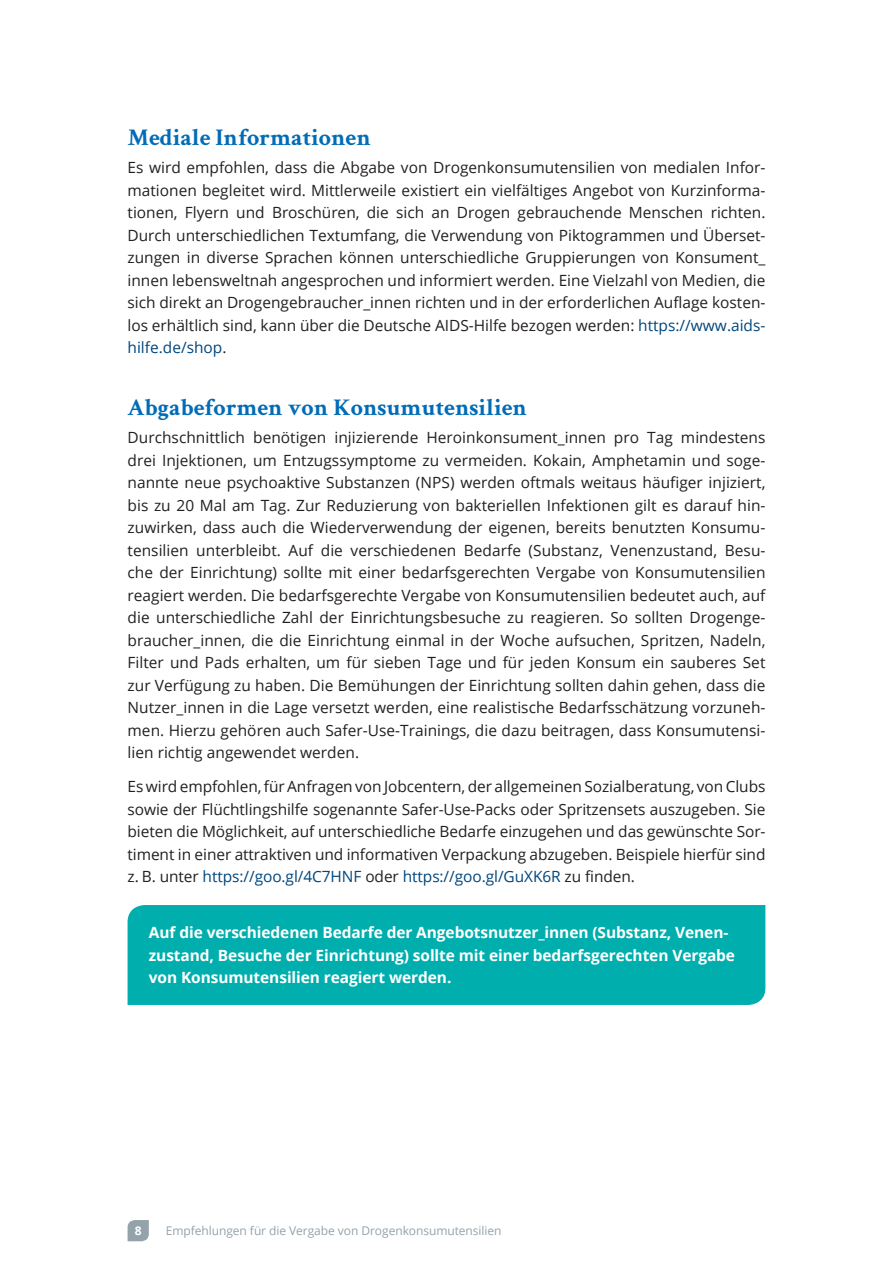
<style>
.page{position:relative;width:893px;height:1263px;background:#fff}
.page>*{position:absolute;margin:0;border:0;box-sizing:border-box;transform-origin:0 0}
.t1{font:700 24px "Crimson Text";color:#006cb7}
.t2{font:15.45px/22.5px "Open Sans";color:#231f20;text-align:justify}
.t3{font:700 15.45px/22.5px "Open Sans";letter-spacing:-.005em;color:#fff}
.t4{font:12px "Open Sans";letter-spacing:-.005em;color:#94a2aa}
.t5{font:700 12px "Open Sans";color:#fff}
.s1{color:#00467c}
</style>
<div class="page">
<svg style="left:128px;top:1220px;width:21px;height:21px"></svg>
<div style="left:128px;top:905px;width:637px;height:100px;background:#00afad"></div>
<h1 class="t1" style="left:128px;top:122px;width:245px">Mediale Informationen</h1>
<p class="t2" style="left:128px;top:156px;width:639px">Es wird empfohlen, dass die Abgabe von Drogenkonsumutensilien von medialen Infor&shy;mationen begleitet wird. Mittlerweile existiert ein vielfältiges Angebot von Kurzinforma&shy;tionen, Flyern und Broschüren, die sich an Drogen gebrauchende Menschen richten.<br>Durch unterschiedlichen Textumfang, die Verwendung von Piktogrammen und Überset&shy;zungen in diverse Sprachen können unterschiedliche Gruppierungen von Konsument_ innen lebensweltnah angesprochen und informiert werden. Eine Vielzahl von Medien, die sich direkt an Drogengebraucher_innen richten und in der erforderlichen Auflage kosten&shy;los erhältlich sind, kann über die Deutsche AIDS-Hilfe bezogen werden: <span class="s1">https://www.aids&shy;hilfe.de/shop</span>.</p>
<h1 class="t1" style="left:128px;top:392px;width:401px">Abgabeformen von Konsumutensilien</h1>
<p class="t2" style="left:128px;top:426px;width:639px">Durchschnittlich benötigen injizierende Heroinkonsument_innen pro Tag mindestens drei Injektionen, um Entzugssymptome zu vermeiden. Kokain, Amphetamin und soge&shy;nannte neue psychoaktive Substanzen (NPS) werden oftmals weitaus häufiger injiziert, bis zu 20 Mal am Tag. Zur Reduzierung von bakteriellen Infektionen gilt es darauf hin&shy;zuwirken, dass auch die Wiederverwendung der eigenen, bereits benutzten Konsumu&shy;tensilien unterbleibt. Auf die verschiedenen Bedarfe (Substanz, Venenzustand, Besu&shy;che der Einrichtung) sollte mit einer bedarfsgerechten Vergabe von Konsumutensilien reagiert werden. Die bedarfsgerechte Vergabe von Konsumutensilien bedeutet auch, auf die unterschiedliche Zahl der Einrichtungsbesuche zu reagieren. So sollten Drogenge&shy;braucher_innen, die die Einrichtung einmal in der Woche aufsuchen, Spritzen, Nadeln, Filter und Pads erhalten, um für sieben Tage und für jeden Konsum ein sauberes Set zur Verfügung zu haben. Die Bemühungen der Einrichtung sollten dahin gehen, dass die Nutzer_innen in die Lage versetzt werden, eine realistische Bedarfsschätzung vorzuneh&shy;men. Hierzu gehören auch Safer-Use-Trainings, die dazu beitragen, dass Konsumutensi&shy;lien richtig angewendet werden.</p>
<p class="t2" style="left:128px;top:775px;width:639px">Es wird empfohlen, für Anfragen von Jobcentern, der allgemeinen Sozialberatung, von Clubs sowie der Flüchtlingshilfe sogenannte Safer-Use-Packs oder Spritzensets auszugeben. Sie bieten die Möglichkeit, auf unterschiedliche Bedarfe einzugehen und das gewünschte Sor&shy;timent in einer attraktiven und informativen Verpackung abzugeben. Beispiele hierfür sind z. B. unter <span class="s1">https://goo.gl/4C7HNF</span> oder <span class="s1">https://goo.gl/GuXK6R</span> zu finden.</p>
<p class="t3" style="left:149px;top:921px;width:588px">Auf die verschiedenen Bedarfe der Angebotsnutzer_innen (Substanz, Venen&shy;zustand, Besuche der Einrichtung) sollte mit einer bedarfsgerechten Vergabe von Konsumutensilien reagiert werden.</p>
<p class="t5" style="left:135px;top:1222px;width:8px">8</p>
<p class="t4" style="left:166px;top:1222px;width:337px">Empfehlungen für die Vergabe von Drogenkonsumutensilien</p>
</div>
